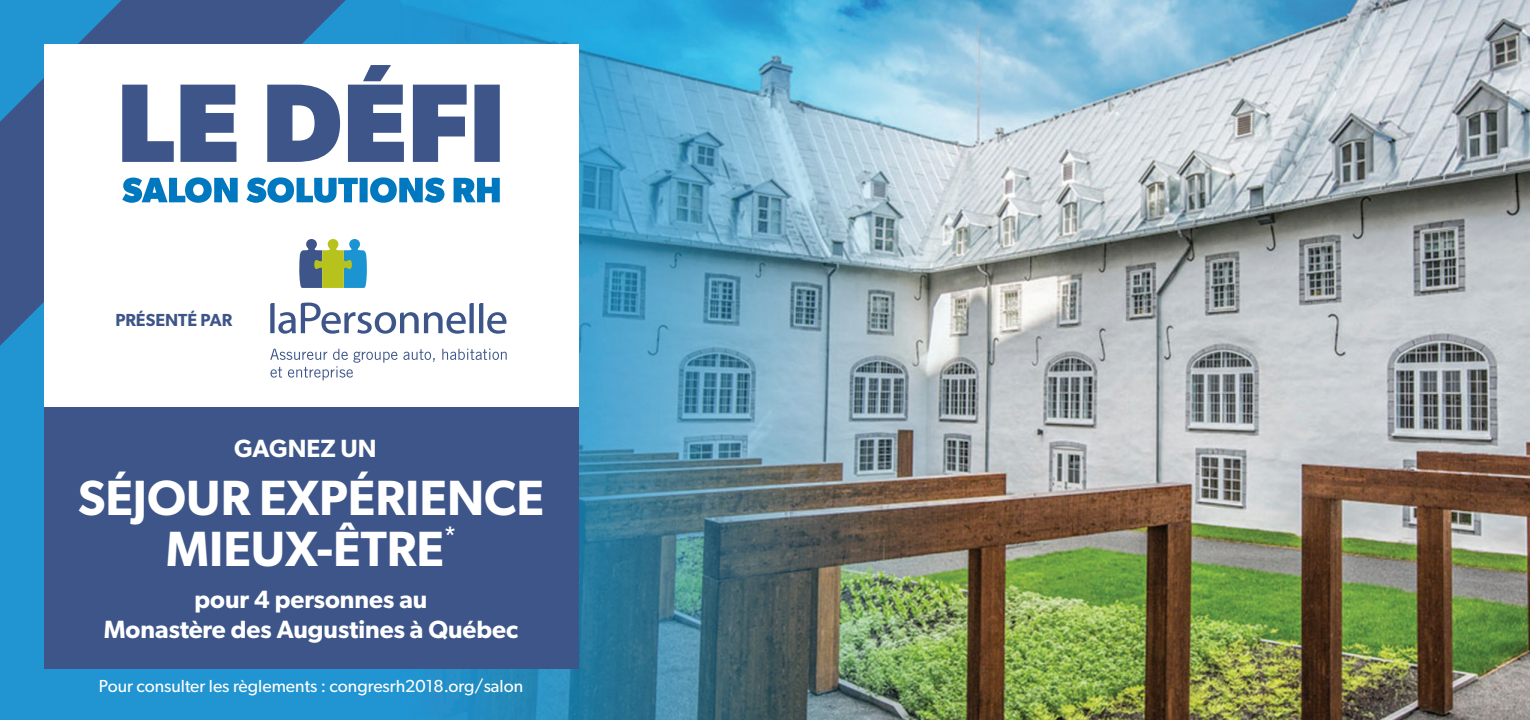
<style>
.page{position:relative;width:1530px;height:720px;background:#fff}
.page>*{position:absolute;margin:0;border:0;box-sizing:border-box;transform-origin:0 0}
.t1{font:600 49.5px/51px "Gibson";color:#fff;text-align:center}
.t2{font:600 25px/30px "Gibson";color:#fff;text-align:center}
.t3{font:600 23px "Gibson";color:#fff}
.t4{font:17.5px "Gibson";color:#fff}
.t5{font:600 17.5px "Gibson";color:#3d5589}
</style>
<div class="page">
<img style="left:0;top:0;width:1530px;height:720px">
<svg style="left:0;top:0;width:346px;height:346px;background:#34689f"></svg>
<div style="left:44px;top:44px;width:534px;height:624px;background:#fff"></div>
<div style="left:44px;top:407px;width:534px;height:261px;background:#3d5589"></div>
<svg style="left:122px;top:65px;width:378px;height:97px"></svg>
<svg style="left:122px;top:177px;width:378px;height:26px"></svg>
<svg style="left:442px;top:349px;width:65px;height:11px"></svg>
<svg style="left:270px;top:349px;width:165px;height:31px"></svg>
<svg style="left:270px;top:303px;width:237px;height:31px"></svg>
<svg style="left:299px;top:239px;width:68px;height:49px;background:#79a38e"></svg>
<p class="t5" style="left:115px;top:310px;width:118px">PRÉSENTÉ PAR</p>
<p class="t2" style="left:234px;top:432px;width:144px">GAGNEZ UN</p>
<h1 class="t1" style="left:78px;top:472px;width:468px">SÉJOUR EXPÉRIENCE<br>MIEUX-ÊTRE</h1>
<p class="t3" style="left:444px;top:521px;width:14px">*</p>
<p class="t2" style="left:104px;top:583px;width:416px">pour 4 personnes au<br>Monastère des Augustines à Québec</p>
<p class="t4" style="left:99px;top:676px;width:426px">Pour consulter les règlements : congresrh2018.org/salon</p>
</div>
